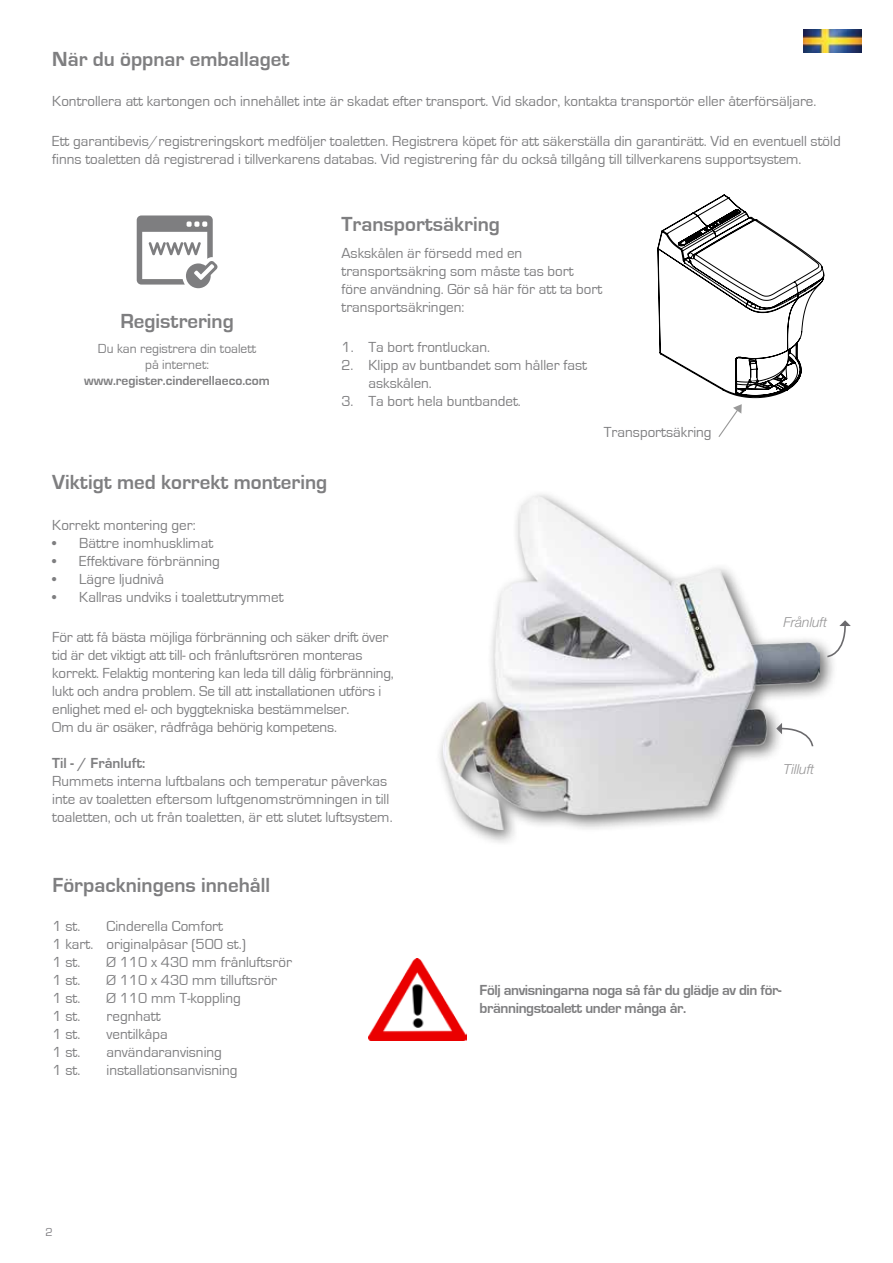
<style>
.page{position:relative;width:893px;height:1263px;background:#fff}
.page>*{position:absolute;margin:0;border:0;box-sizing:border-box;transform-origin:0 0}
.t1{font:700 21px "Eurostile";color:#7e7e80}
.t2{font:15px/18px "Eurostile";color:#7e7e80}
.t3{font:700 15px/18px "Eurostile";letter-spacing:-.025em;color:#7e7e80}
.t4{font:700 15px "Eurostile";color:#7e7e80}
.t5{font:italic 300 13.8px "Helvetica Neue";color:#979697}
.t6{font:13.5px/16.2px "Eurostile";color:#7e7e80;text-align:center}
.t7{font:700 13.5px "Eurostile";color:#7e7e80}
.t8{font:12px "Eurostile";color:#818084}
.s1{color:#7f7f81}
</style>
<div class="page">
<hr style="left:638px;top:193px;width:1px;height:234px;background:#c0c0c0">
<hr style="left:638px;top:193px;width:190px;height:1px;background:#c0c0c0">
<hr style="left:892px;top:193px;width:1px;height:234px;background:#c0c0c0">
<svg style="left:657px;top:195px;width:167px;height:203px"></svg>
<svg style="left:718px;top:404px;width:24px;height:33px"></svg>
<img style="left:443px;top:496px;width:377px;height:334px">
<svg style="left:776px;top:723px;width:38px;height:25px"></svg>
<svg style="left:826px;top:620px;width:25px;height:38px"></svg>
<img style="left:368px;top:958px;width:98px;height:82px">
<img style="left:803px;top:30px;width:59px;height:22px">
<svg style="left:137px;top:215px;width:80px;height:73px"></svg>
<h1 class="t1" style="left:52px;top:48px;width:239px">När du öppnar emballaget</h1>
<p class="t2" style="left:52px;top:92px;width:766px">Kontrollera att kartongen och innehållet inte är skadat efter transport. Vid skador, kontakta transportör eller återförsäljare.</p>
<p class="t2" style="left:52px;top:132px;width:790px">Ett garantibevis/registreringskort medföljer toaletten. Registrera köpet för att säkerställa din garantirätt. Vid en eventuell stöld finns toaletten då registrerad i tillverkarens databas. Vid registrering får du också tillgång till tillverkarens supportsystem.</p>
<h1 class="t1" style="left:120px;top:309px;width:115px">Registrering</h1>
<p class="t6" style="left:98px;top:341px;width:160px">Du kan registrera din toalett på internet:</p>
<p class="t7" style="left:84px;top:374px;width:187px">www.register.cinderellaeco.com</p>
<h1 class="t1" style="left:341px;top:213px;width:160px">Transportsäkring</h1>
<p class="t2" style="left:341px;top:244px;width:262px">Askskålen är försedd med en transportsäkring som måste tas bort före användning. Gör så här för att ta bort transportsäkringen:</p>
<p class="t2" style="left:341px;top:338px;width:150px">1. Ta bort frontluckan.</p>
<p class="t2" style="left:368px;top:356px;width:220px;text-indent:-27px">2. Klipp av buntbandet som håller fast askskålen.</p>
<p class="t2" style="left:341px;top:392px;width:181px">3. Ta bort hela buntbandet.</p>
<p class="t2" style="left:604px;top:424px;width:109px">Transportsäkring</p>
<h1 class="t1" style="left:52px;top:470px;width:276px">Viktigt med korrekt montering</h1>
<p class="t2" style="left:52px;top:517px;width:145px">Korrekt montering ger:</p>
<p class="t2" style="left:52px;top:535px;width:162px">• Bättre inomhusklimat</p>
<p class="t2" style="left:52px;top:553px;width:169px">• Effektivare förbränning</p>
<p class="t2" style="left:52px;top:571px;width:113px">• Lägre ljudnivå</p>
<p class="t2" style="left:52px;top:589px;width:233px">• Kallras undviks i toalettutrymmet</p>
<p class="t2" style="left:52px;top:628px;width:343px">För att få bästa möjliga förbränning och säker drift över tid är det viktigt att till- och frånluftsrören monteras korrekt. Felaktig montering kan leda till dålig förbränning, lukt och andra problem. Se till att installationen utförs i enlighet med <span class="s1">el- och byggt</span>ekniska bestämmelser.<br>Om du är osäker, rådfråga behörig kompetens.</p>
<p class="t4" style="left:52px;top:755px;width:95px">Til - / Frånluft:</p>
<p class="t2" style="left:52px;top:772px;width:342px">Rummets interna luftbalans och temperatur påverkas inte av toaletten eftersom luftgenomströmningen in till toaletten, och ut från toaletten, är ett slutet luftsystem.</p>
<h1 class="t1" style="left:53px;top:873px;width:219px">Förpackningens innehåll</h1>
<p class="t2" style="left:53px;top:918px;width:29px">1 st.</p>
<p class="t2" style="left:53px;top:918px;width:195px;text-indent:54px">Cinderella Comfort<br>1 kart. originalpåsar (500 st.)<br>1 st.</p>
<p class="t2" style="left:107px;top:954px;width:187px">Ø 110 x 430 mm frånluftsrör</p>
<p class="t5" style="left:783px;top:611px;width:45px">Frånluft</p>
<p class="t5" style="left:784px;top:758px;width:32px">Tilluft</p>
<p class="t2" style="left:53px;top:972px;width:29px">1 st.</p>
<p class="t2" style="left:107px;top:972px;width:172px">Ø 110 x 430 mm tilluftsrör</p>
<p class="t2" style="left:53px;top:990px;width:29px">1 st.</p>
<p class="t2" style="left:107px;top:990px;width:136px">Ø 110 mm T-koppling</p>
<p class="t2" style="left:53px;top:1008px;width:29px">1 st.</p>
<p class="t2" style="left:107px;top:1008px;width:56px">regnhatt</p>
<p class="t2" style="left:53px;top:1026px;width:29px">1 st.</p>
<p class="t2" style="left:107px;top:1026px;width:63px">ventilkåpa</p>
<p class="t2" style="left:53px;top:1044px;width:29px">1 st.</p>
<p class="t2" style="left:107px;top:1044px;width:117px">användaranvisning</p>
<p class="t2" style="left:53px;top:1062px;width:29px">1 st.</p>
<p class="t2" style="left:107px;top:1062px;width:132px">installationsanvisning</p>
<p class="t8" style="left:45px;top:1225px;width:9px">2</p>
<p class="t3" style="left:480px;top:982px;width:303px">Följ anvisningarna noga så får du glädje av din för&shy;bränningstoalett under många år.</p>
</div>
